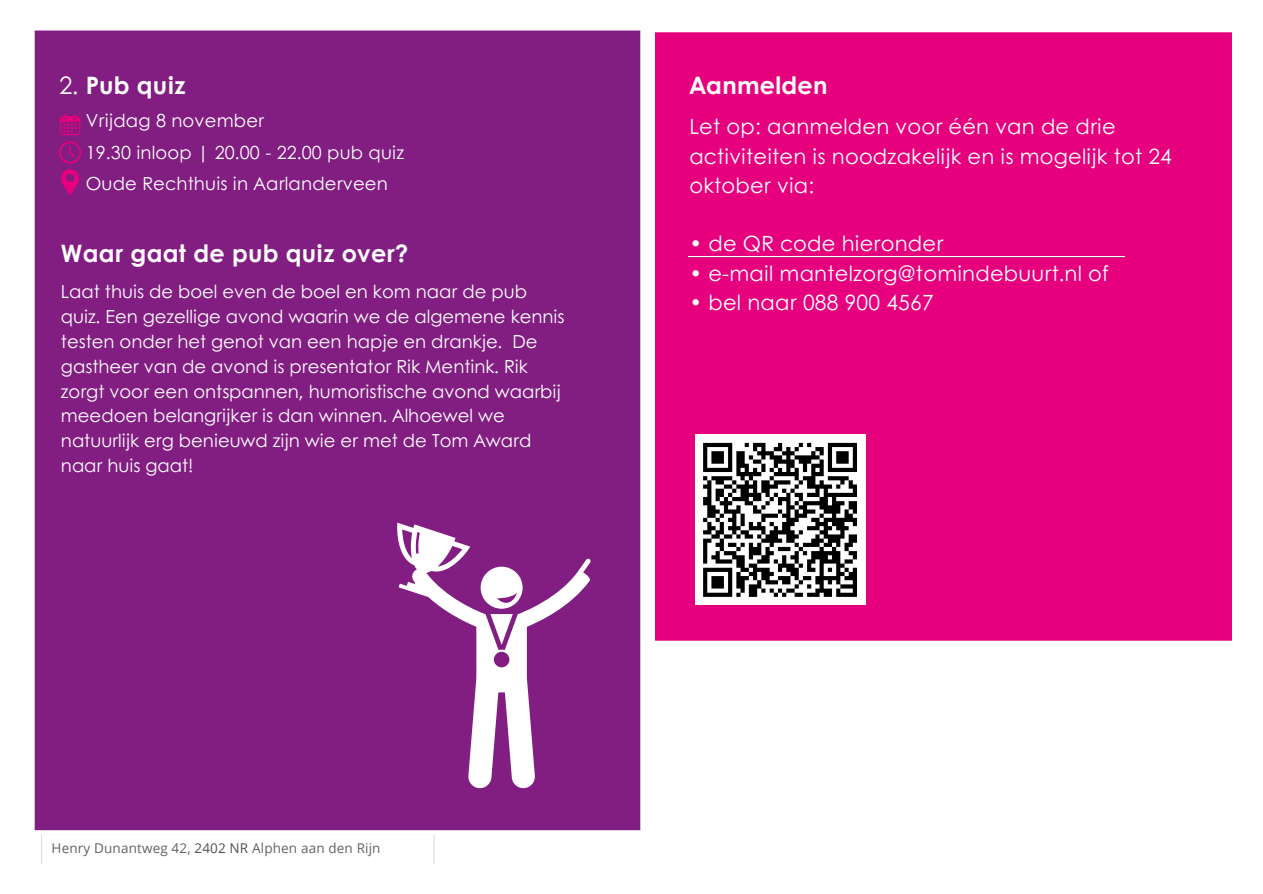
<style>
.page{position:relative;width:1263px;height:894px;background:#fff}
.page>*{position:absolute;margin:0;border:0;box-sizing:border-box;transform-origin:0 0}
.t1{font:700 24px "Century Gothic";letter-spacing:.01em;color:#fff}
.t2{font:21px/29.2px "Century Gothic";letter-spacing:.01em;color:#fff}
.t3{font:18px/24.8px "Century Gothic";color:#fff}
.t4{font:13.5px "Open Sans";letter-spacing:.01em;color:#5f6368}
.s1{font-weight:400}
.s2{color:#4d5156}
</style>
<div class="page">
<div style="left:34px;top:30px;width:607px;height:835px;background:#821e82"></div>
<div style="left:655px;top:33px;width:576px;height:607px;background:#e6007d"></div>
<img style="left:680px;top:256px;width:453px;height:1px">
<svg style="left:61px;top:169px;width:18px;height:27px"></svg>
<svg style="left:59px;top:141px;width:22px;height:22px"></svg>
<svg style="left:60px;top:114px;width:20px;height:21px"></svg>
<svg style="left:396px;top:522px;width:195px;height:266px;fill:#821e82"></svg>
<div style="left:695px;top:434px;width:170px;height:171px;background:#fff"></div>
<svg style="left:703px;top:442px;width:154px;height:155px"></svg>
<p class="t1" style="left:59px;top:67px;width:128px"><span class="s1">2.</span> Pub quiz</p>
<p class="t1" style="left:689px;top:67px;width:140px">Aanmelden</p>
<p class="t3" style="left:86px;top:104px;width:320px;line-height:31.5px">Vrijdag 8 november<br>19.30 inloop | 20.00 - 22.00 pub quiz<br>Oude Rechthuis in Aarlanderveen</p>
<p class="t2" style="left:689px;top:111px;width:484px">Let op: aanmelden voor één van de drie activiteiten is noodzakelijk en is mogelijk tot 24 oktober via:</p>
<h4 class="t1" style="left:61px;top:235px;width:349px">Waar gaat de pub quiz over?</h4>
<p class="t3" style="left:61px;top:279px;width:505px">Laat thuis de boel even de boel en kom naar de pub quiz. Een gezellige avond waarin we de algemene kennis testen onder het genot van een hapje en drankje. De gastheer van de avond is presentator Rik Mentink. Rik zorgt voor een ontspannen, humoristische avond waarbij meedoen belangrijker is dan winnen. Alhoewel we natuurlijk erg benieuwd zijn wie er met de Tom Award naar huis gaat!</p>
<p class="t2" style="left:689px;top:228px;width:255px">• de QR code hieronder</p>
<p class="t2" style="left:689px;top:257px;width:421px">• e-mail mantelzorg@tomindebuurt.nl of</p>
<p class="t2" style="left:689px;top:286px;width:246px">• bel naar 088 900 4567</p>
<h1 class="t4" style="left:52px;top:838px;width:330px">Henry Dunantweg 42, <span class="s2">2402 NR</span> Alphen aan den Rijn</h1>
</div>
